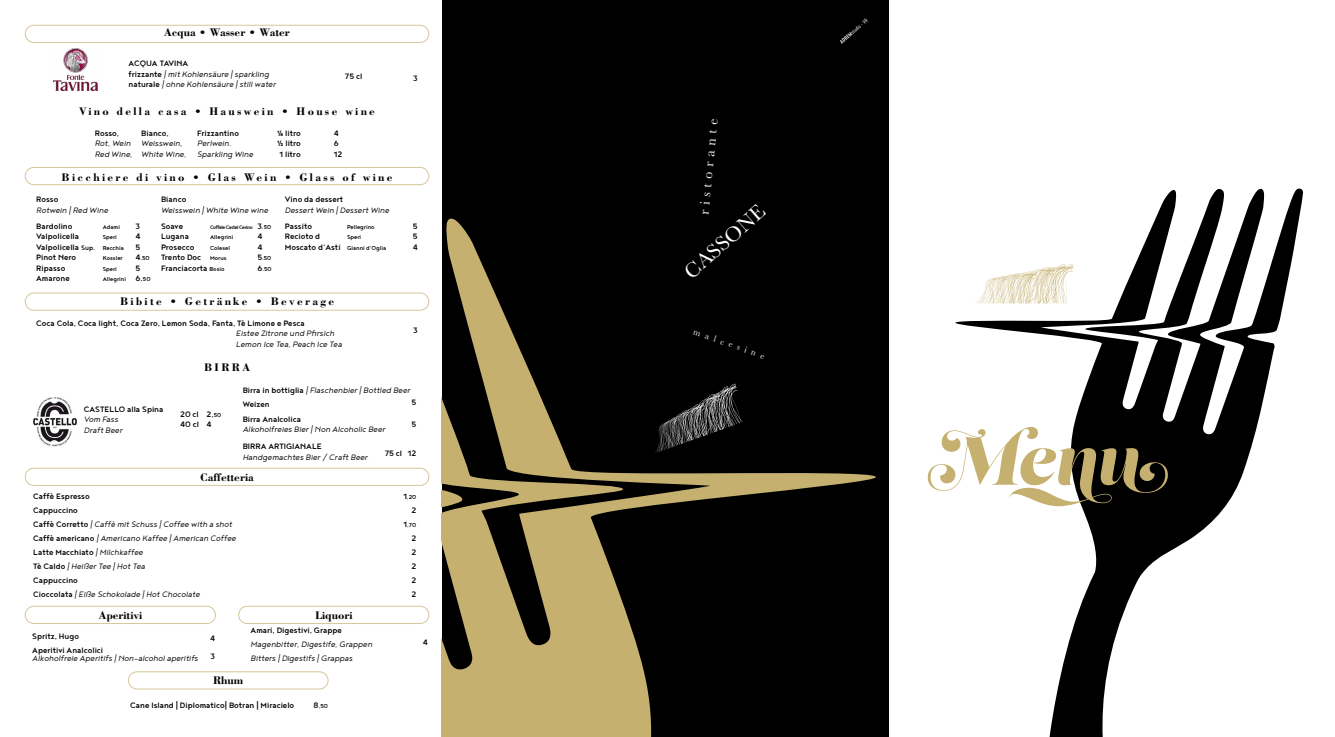
<style>
.page{position:relative;width:1335px;height:737px;background:#fff}
.page>*{position:absolute;margin:0;border:0;box-sizing:border-box;transform-origin:0 0}
.t1{font:68.51px "Lust Script";color:#c6b070}
.t2{font:21.35px "Baskerville";color:#fff}
.t3{font:13.91px "Baskerville";color:#fff}
.t4{font:700 11.38px "Bodoni Std";letter-spacing:.2em;color:#000}
.t5{font:700 11.38px "Bodoni Std";color:#000}
.t6{font:500 9.62px/10.5px "Noyh";color:#000}
.t7{font:italic 300 9.62px/10.5px "Noyh";color:#000}
.t8{font:9.1px "Baskerville";color:#fff}
.t9{font:500 7px "Noyh";color:#000}
.t10{font:500 6.12px "Noyh";letter-spacing:-.07em;color:#000}
.s1{font-weight:500;font-style:normal}
.s2{font-size:7.88px}
.s3{font-size:7px}
.s4{font-size:9.62px}
.s5{font-weight:300;font-style:italic}
</style>
<div class="page">
<div style="left:441px;top:0;width:447px;height:737px;background:#000"></div>
<svg style="left:441px;top:214px;width:435px;height:523px"></svg>
<svg style="left:955px;top:188px;width:347px;height:549px"></svg>
<svg style="left:974px;top:264px;width:99px;height:39px"></svg>
<svg style="left:654px;top:383px;width:88px;height:70px"></svg>
<img style="left:33px;top:397px;width:44px;height:50px">
<img style="left:53px;top:49px;width:45px;height:42px">
<svg style="left:840px;top:18px;width:28px;height:26px"></svg>
<div style="left:25px;top:25px;width:404px;height:18px;border:1px solid #d6c69a;border-radius:9px"></div>
<div style="left:25px;top:167px;width:404px;height:18px;border:1px solid #d6c69a;border-radius:9px"></div>
<div style="left:25px;top:292px;width:404px;height:19px;border:1px solid #d6c69a;border-radius:9px"></div>
<div style="left:25px;top:468px;width:404px;height:18px;border:1px solid #d6c69a;border-radius:9px"></div>
<div style="left:25px;top:606px;width:191px;height:18px;border:1px solid #d6c69a;border-radius:9px"></div>
<div style="left:128px;top:671px;width:200px;height:18px;border:1px solid #d6c69a;border-radius:9px"></div>
<div style="left:238px;top:606px;width:191px;height:18px;border:1px solid #d6c69a;border-radius:9px"></div>
<p class="t5" style="left:164px;top:26px;width:127px">Acqua • Wasser • Water</p>
<p class="t7" style="left:128px;top:58px;width:149px"><span class="s1">ACQUA TAVINA<br>frizzante</span> | mit Kohlensäure | sparkling <span class="s1">naturale</span> | ohne Kohlensäure | still water</p>
<p class="t6" style="left:345px;top:71px;width:19px">75 cl</p>
<p class="t6" style="left:413px;top:73px;width:6px">3</p>
<p class="t4" style="left:79px;top:104px;width:297px">Vino della casa • Hauswein • House wine</p>
<p class="t6" style="left:95px;top:127px;width:26px">Rosso,</p>
<p class="t6" style="left:141px;top:127px;width:29px">Bianco,</p>
<p class="t6" style="left:197px;top:127px;width:43px">Frizzantino</p>
<p class="t7" style="left:95px;top:138px;width:89px">Rot, Wein Weisswein,</p>
<p class="t7" style="left:95px;top:138px;width:160px;text-indent:102px">Perlwein.<br>Red Wine, White Wine, Sparkling Wine</p>
<p class="t6" style="left:277px;top:127px;width:26px">¼ litro</p>
<p class="t6" style="left:334px;top:127px;width:6px">4</p>
<p class="t6" style="left:277px;top:138px;width:26px">½ litro</p>
<p class="t6" style="left:334px;top:138px;width:7px">6</p>
<p class="t6" style="left:279px;top:148px;width:23px">1 litro</p>
<p class="t6" style="left:334px;top:148px;width:10px">12</p>
<p class="t4" style="left:62px;top:170px;width:332px">Bicchiere di vino • Glas Wein • Glass of wine</p>
<p class="t6" style="left:36px;top:194px;width:24px">Rosso</p>
<p class="t7" style="left:36px;top:205px;width:73px">Rotwein | Red Wine</p>
<p class="t6" style="left:36px;top:220px;width:38px">Bardolino</p>
<p class="t9" style="left:103px;top:223px;width:19px">Adami</p>
<p class="t6" style="left:135px;top:220px;width:6px">3</p>
<p class="t6" style="left:36px;top:231px;width:44px">Valpolicella</p>
<p class="t9" style="left:103px;top:233px;width:16px">Speri</p>
<p class="t6" style="left:36px;top:231px;width:106px;text-align:justify;text-indent:99px">4<br>Valpolicella <span class="s2">Sup.</span> <span class="s3">Recchia</span> 5<br>Pinot Nero</p>
<p class="t9" style="left:103px;top:254px;width:21px">Kossler</p>
<p class="t9" style="left:135px;top:254px;width:16px"><span class="s4">4</span>.50</p>
<p class="t6" style="left:36px;top:262px;width:31px">Ripasso</p>
<p class="t9" style="left:103px;top:265px;width:16px">Speri</p>
<p class="t6" style="left:135px;top:262px;width:6px">5</p>
<p class="t6" style="left:36px;top:273px;width:35px">Amarone</p>
<p class="t9" style="left:103px;top:275px;width:49px">Allegrini <span class="s4">6.</span>50</p>
<p class="t6" style="left:161px;top:194px;width:27px">Bianco</p>
<p class="t7" style="left:161px;top:205px;width:109px">Weisswein | White Wine wine</p>
<p class="t6" style="left:161px;top:220px;width:24px">Soave</p>
<p class="t10" style="left:210px;top:223px;width:63px">Coffele Castel Cerino <span class="s4">3</span><span class="s3">.50</span></p>
<p class="t6" style="left:161px;top:231px;width:29px">Lugana</p>
<p class="t9" style="left:210px;top:233px;width:25px">Allegrini</p>
<p class="t6" style="left:257px;top:231px;width:6px">4</p>
<p class="t6" style="left:161px;top:241px;width:35px">Prosecco</p>
<p class="t9" style="left:210px;top:244px;width:21px">Colesel</p>
<p class="t6" style="left:257px;top:241px;width:6px">4</p>
<p class="t6" style="left:161px;top:252px;width:67px">Trento Doc <span class="s3">Morus</span></p>
<p class="t9" style="left:257px;top:254px;width:16px"><span class="s4">5</span>.50</p>
<p class="t6" style="left:161px;top:262px;width:65px">Franciacorta <span class="s3">Bosio</span></p>
<p class="t9" style="left:257px;top:265px;width:16px"><span class="s4">6</span>.50</p>
<p class="t6" style="left:285px;top:194px;width:60px">Vino da dessert</p>
<p class="t7" style="left:285px;top:205px;width:106px">Dessert Wein | Dessert Wine</p>
<p class="t6" style="left:285px;top:220px;width:29px">Passito</p>
<p class="t9" style="left:347px;top:223px;width:29px">Pellegrino</p>
<p class="t6" style="left:412px;top:220px;width:6px">5</p>
<p class="t6" style="left:285px;top:231px;width:37px">Recioto d</p>
<p class="t9" style="left:347px;top:233px;width:16px">Speri</p>
<p class="t6" style="left:412px;top:231px;width:6px">5</p>
<p class="t6" style="left:285px;top:241px;width:103px">Moscato d’Asti <span class="s3">Gianni d’Oglia</span></p>
<p class="t6" style="left:412px;top:241px;width:6px">4</p>
<p class="t4" style="left:120px;top:294px;width:215px">Bibite • Getränke • Beverage</p>
<p class="t6" style="left:36px;top:317px;width:270px">Coca Cola, Coca light, Coca Zero, Lemon Soda, Fanta, Tè Limone e Pesca</p>
<p class="t7" style="left:236px;top:328px;width:108px">Eistee Zitrone und Pfirsich<br>Lemon Ice Tea, Peach Ice Tea</p>
<p class="t4" style="left:204px;top:360px;width:47px">BIRRA</p>
<p class="t6" style="left:413px;top:325px;width:6px">3</p>
<p class="t6" style="left:84px;top:403px;width:81px">CASTELLO alla Spina</p>
<p class="t7" style="left:84px;top:414px;width:40px">Vom Fass<br>Draft Beer</p>
<p class="t6" style="left:180px;top:408px;width:43px">20 cl 2,<span class="s3">50<br></span>40 cl 4</p>
<p class="t6" style="left:243px;top:382px;width:169px;line-height:14.5px">Birra in bottiglia <span class="s5">| Flaschenbier | Bottled Beer<br></span>Weizen<br>Birra Analcolica</p>
<p class="t7" style="left:243px;top:424px;width:144px">Alkoholfreies Bier | Non Alcoholic Beer</p>
<p class="t6" style="left:411px;top:397px;width:6px">5</p>
<p class="t6" style="left:411px;top:418px;width:6px">5</p>
<p class="t6" style="left:243px;top:441px;width:81px">BIRRA ARTIGIANALE</p>
<p class="t7" style="left:243px;top:451px;width:126px">Handgemachtes Bier / Craft Beer</p>
<p class="t6" style="left:385px;top:447px;width:33px">75 cl 12</p>
<p class="t5" style="left:200px;top:470px;width:55px">Caffetteria</p>
<p class="t6" style="left:33px;top:490px;width:58px">Caffè Espresso</p>
<p class="t9" style="left:403px;top:492px;width:15px"><span class="s4">1</span>,20</p>
<p class="t6" style="left:33px;top:504px;width:46px">Cappuccino</p>
<p class="t6" style="left:411px;top:504px;width:6px">2</p>
<p class="t7" style="left:33px;top:518px;width:200px"><span class="s1">Caffè Corretto</span> | Caffè mit Schuss | Coffee with a shot</p>
<p class="t9" style="left:403px;top:520px;width:14px"><span class="s4">1</span>,70</p>
<p class="t7" style="left:33px;top:532px;width:204px"><span class="s1">Caffè americano</span> | Americano Kaffee | American Coffee</p>
<p class="t6" style="left:411px;top:532px;width:6px">2</p>
<p class="t6" style="left:33px;top:546px;width:111px">Latte Macchiato <span class="s5">| Milchkaffee</span></p>
<p class="t6" style="left:411px;top:546px;width:6px">2</p>
<p class="t7" style="left:33px;top:560px;width:113px"><span class="s1">Tè Caldo</span> | Heißer Tee | Hot Tea</p>
<p class="t6" style="left:411px;top:560px;width:6px">2</p>
<p class="t6" style="left:33px;top:574px;width:46px">Cappuccino</p>
<p class="t6" style="left:411px;top:574px;width:6px">2</p>
<p class="t7" style="left:33px;top:588px;width:168px"><span class="s1">Cioccolata</span> | Eiße Schokolade | Hot Chocolate</p>
<p class="t6" style="left:411px;top:588px;width:6px">2</p>
<p class="t5" style="left:99px;top:608px;width:45px">Aperitivi</p>
<p class="t5" style="left:315px;top:608px;width:39px">Liquori</p>
<p class="t6" style="left:32px;top:629px;width:72px;line-height:14.2px">Spritz, Hugo<br>Aperitivi Analcolici</p>
<p class="t7" style="left:32px;top:653px;width:167px">Alkoholfreie Aperitifs | Non-alcohol aperitifs</p>
<p class="t6" style="left:251px;top:624px;width:93px">Amari, Digestivi, Grappe</p>
<p class="t7" style="left:251px;top:636px;width:123px;line-height:14px">Magenbitter, Digestife, Grappen<br>Bitters | Digestifs | Grappas</p>
<p class="t6" style="left:210px;top:632px;width:6px">4</p>
<p class="t6" style="left:210px;top:651px;width:6px">3</p>
<p class="t4" style="left:213px;top:673px;width:32px">Rhum</p>
<p class="t6" style="left:130px;top:699px;width:165px">Cane Island | Diplomatico| Botran | Miracielo</p>
<p class="t9" style="left:314px;top:702px;width:16px"><span class="s4">8</span>,50</p>
<p class="t6" style="left:423px;top:637px;width:6px">4</p>
<h3 class="t3" style="left:695px;top:213px;width:98px;rotate:-84deg">ristorante</h3>
<h2 class="t2" style="left:678px;top:264px;width:101px;rotate:-41deg">CASSONE</h2>
<p class="t8" style="left:695px;top:326px;width:76px;rotate:19deg">malcesine</p>
<h1 class="t1" style="left:929px;top:417px;width:241px">Menu</h1>
</div>
